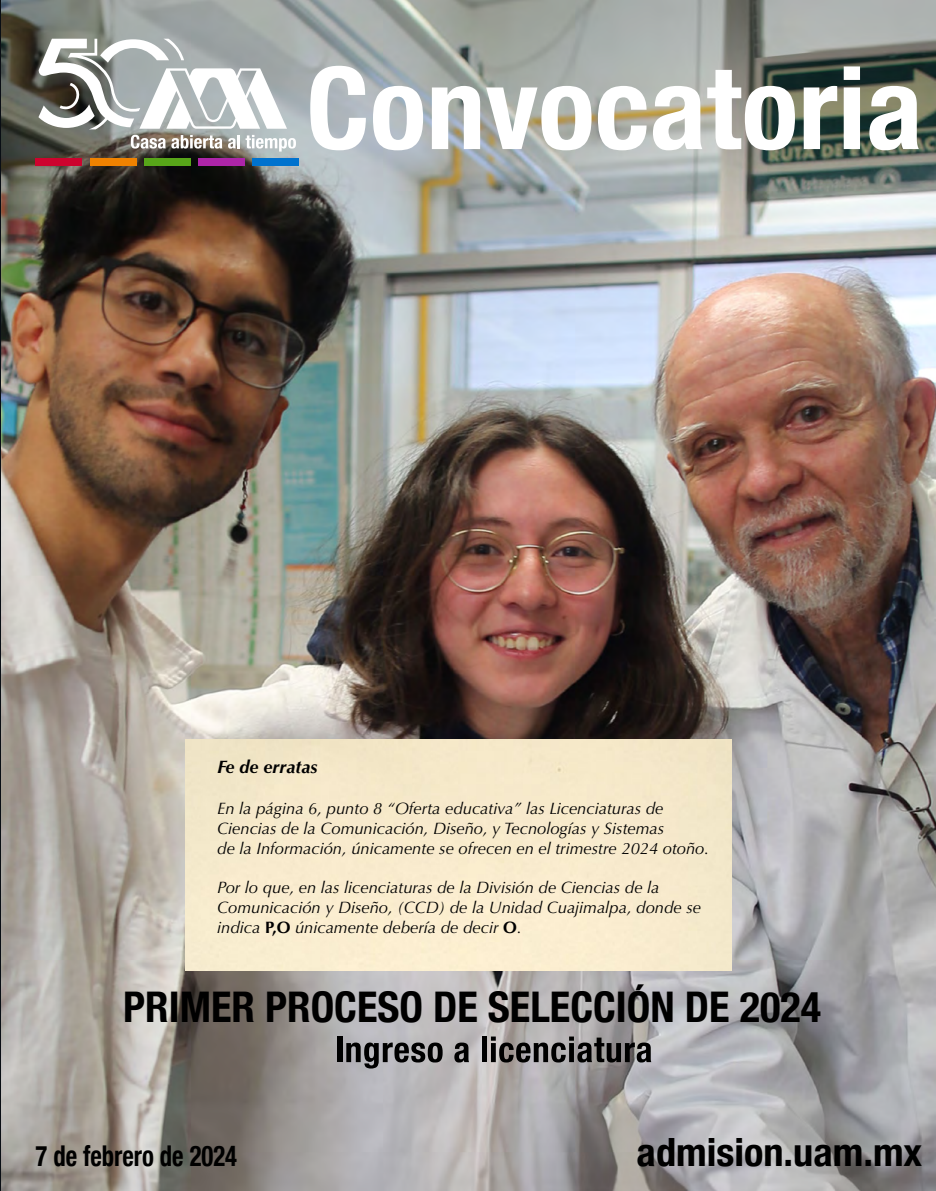
<style>
.page{position:relative;width:936px;height:1191px;background:#fff}
.page>*{position:absolute;margin:0;border:0;box-sizing:border-box;transform-origin:0 0}
.t1{font:700 condensed 114.45px "Helvetica Neue";color:#fff}
.t2{font:700 condensed 42.3px "Helvetica Neue";color:#000}
.t3{font:700 condensed 39px "Helvetica Neue";color:#000}
.t4{font:700 condensed 28.65px "Helvetica Neue";color:#000;scale:.86 1}
.t5{font:italic 700 18px "Optima";color:#000}
.t6{font:italic 16.5px/19.8px "Optima";color:#000}
.s1{font-weight:700;font-style:normal}
</style>
<div class="page">
<img style="left:1px;top:0;width:934px;height:1191px">
<hr style="left:0;top:0;width:1px;height:1191px;background:#090e14">
<div style="left:337px;top:1036px;width:5px;height:26px;background:#000"></div>
<svg style="left:346px;top:1042px;width:96px;height:26px"></svg>
<svg style="left:454px;top:1042px;width:15px;height:20px"></svg>
<hr style="left:482px;top:1036px;width:4px;height:26px;background:#000">
<svg style="left:491px;top:1036px;width:160px;height:26px"></svg>
<svg style="left:131px;top:135px;width:91px;height:14px"></svg>
<svg style="left:228px;top:135px;width:68px;height:17px"></svg>
<svg style="left:38px;top:39px;width:249px;height:90px"></svg>
<div style="left:36px;top:158px;width:46px;height:8px;background:#cd032e"></div>
<div style="left:90px;top:158px;width:46px;height:7px;background:#f08200"></div>
<div style="left:144px;top:158px;width:46px;height:7px;background:#57a519"></div>
<div style="left:198px;top:158px;width:46px;height:7px;background:#ad25a8"></div>
<div style="left:252px;top:158px;width:47px;height:7px;background:#0072ce"></div>
<div style="left:185px;top:739px;width:546px;height:231px;background:#f7eacc"></div>
<h1 class="t1" style="left:306px;top:13px;width:618px">Convocatoria</h1>
<p class="t5" style="left:217px;top:756px;width:102px">Fe de erratas</p>
<p class="t6" style="left:217px;top:798px;width:493px">En la página 6, punto 8 “Oferta educativa” las Licenciaturas de<br>Ciencias de la Comunicación, Diseño, y Tecnologías y Sistemas<br>de la Información, únicamente se ofrecen en el trimestre 2024 otoño.</p>
<p class="t6" style="left:217px;top:878px;width:485px">Por lo que, en las licenciaturas de la División de Ciencias de la<br>Comunicación y Diseño, (CCD) de la Unidad Cuajimalpa, donde se indica <span class="s1">P,O</span> únicamente debería de decir <span class="s1">O</span>.</p>
<h2 class="t2" style="left:123px;top:971px;width:699px">PRIMER PROCESO DE SELECCIÓN DE 2024</h2>
<h3 class="t4" style="left:36px;top:1131px;width:236px">7 de febrero de 2024</h3>
<h3 class="t3" style="left:636px;top:1119px;width:287px">admision.uam.mx</h3>
</div>
